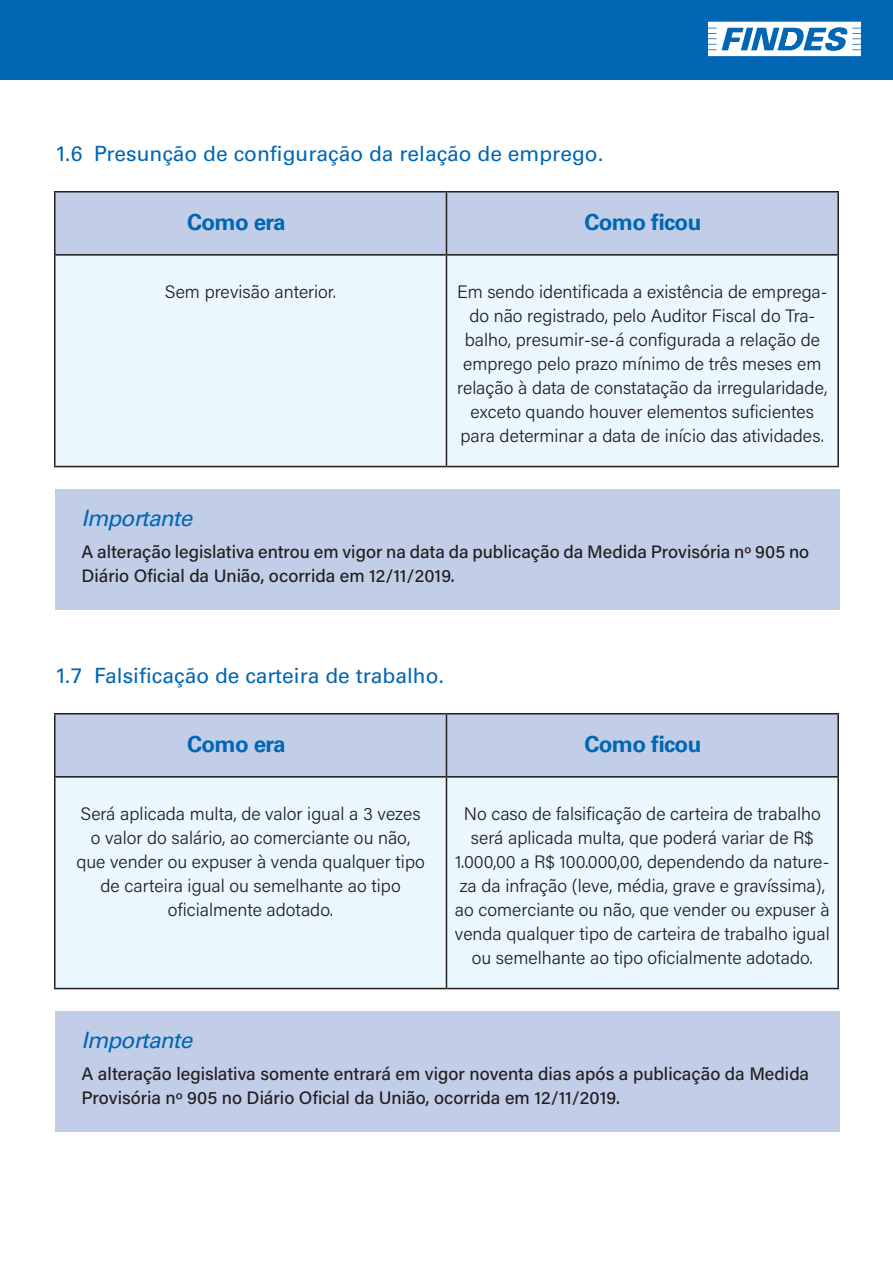
<style>
.page{position:relative;width:893px;height:1263px;background:#fff}
.page>*{position:absolute;margin:0;border:0;box-sizing:border-box;transform-origin:0 0}
.t1{font:700 22.5px "Univers LT Std";letter-spacing:-.03em;color:#0166b3}
.t2{font:italic 22.5px "Univers LT Std";letter-spacing:-.03em;color:#0166b3}
.t3{font:21px "Univers LT Std";color:#0166b3}
.t4{font:300 18px/24px "Acumin Pro";color:#231f20;text-align:center}
.t5{font:500 18px/24px "Acumin Pro";color:#231f20}
</style>
<div class="page">
<div style="left:0;top:0;width:893px;height:80px;background:#0166b3"></div>
<svg style="left:708px;top:22px;width:153px;height:34px"></svg>
<div style="left:54px;top:255px;width:785px;height:212px;background:#eaf7fd"></div>
<div style="left:54px;top:777px;width:785px;height:212px;background:#eaf7fd"></div>
<div style="left:54px;top:191px;width:785px;height:64px;background:#c2cee8"></div>
<div style="left:54px;top:713px;width:785px;height:64px;background:#c2cee8"></div>
<hr style="left:54px;top:191px;width:392px;height:1px;background:#231f20">
<hr style="left:54px;top:192px;width:2px;height:62px;background:#231f20">
<hr style="left:446px;top:191px;width:393px;height:1px;background:#231f20">
<hr style="left:446px;top:192px;width:1px;height:62px;background:#231f20">
<hr style="left:837px;top:192px;width:2px;height:62px;background:#231f20">
<hr style="left:54px;top:254px;width:392px;height:2px;background:#231f20">
<hr style="left:54px;top:256px;width:2px;height:210px;background:#231f20">
<hr style="left:446px;top:254px;width:393px;height:2px;background:#231f20">
<hr style="left:446px;top:256px;width:1px;height:210px;background:#231f20">
<hr style="left:837px;top:256px;width:2px;height:210px;background:#231f20">
<hr style="left:54px;top:466px;width:392px;height:1px;background:#231f20">
<hr style="left:446px;top:466px;width:393px;height:1px;background:#231f20">
<hr style="left:54px;top:713px;width:392px;height:1px;background:#231f20">
<hr style="left:54px;top:714px;width:2px;height:62px;background:#231f20">
<hr style="left:446px;top:713px;width:393px;height:1px;background:#231f20">
<hr style="left:446px;top:714px;width:1px;height:62px;background:#231f20">
<hr style="left:837px;top:714px;width:2px;height:62px;background:#231f20">
<hr style="left:54px;top:776px;width:392px;height:1px;background:#231f20">
<hr style="left:54px;top:777px;width:2px;height:211px;background:#231f20">
<hr style="left:446px;top:776px;width:393px;height:1px;background:#231f20">
<hr style="left:446px;top:777px;width:1px;height:211px;background:#231f20">
<hr style="left:837px;top:777px;width:2px;height:211px;background:#231f20">
<hr style="left:54px;top:988px;width:392px;height:1px;background:#231f20">
<hr style="left:446px;top:988px;width:393px;height:1px;background:#231f20">
<div style="left:55px;top:489px;width:785px;height:120px;background:#c2cee8"></div>
<div style="left:55px;top:1011px;width:785px;height:120px;background:#c2cee8"></div>
<p class="t3" style="left:55px;top:141px;width:550px">1.6 Presunção de configuração da relação de emprego.</p>
<p class="t1" style="left:187px;top:209px;width:100px">Como era</p>
<p class="t1" style="left:584px;top:209px;width:119px">Como ficou</p>
<p class="t4" style="left:165px;top:279px;width:173px">Sem previsão anterior.</p>
<p class="t4" style="left:457px;top:279px;width:372px">Em sendo identificada a existência de emprega&shy;do não registrado, pelo Auditor Fiscal do Tra&shy;balho, presumir-se-á configurada a relação de emprego pelo prazo mínimo de três meses em relação à data de constatação da irregularidade, exceto quando houver elementos suficientes para determinar a data de início das atividades.</p>
<p class="t2" style="left:81px;top:505px;width:112px">Importante</p>
<p class="t5" style="left:81px;top:539px;width:729px">A alteração legislativa entrou em vigor na data da publicação da Medida Provisória nº 905 no<br>Diário Oficial da União, ocorrida em 12/11/2019.</p>
<p class="t3" style="left:55px;top:663px;width:391px">1.7 Falsificação de carteira de trabalho.</p>
<p class="t1" style="left:187px;top:731px;width:100px">Como era</p>
<p class="t1" style="left:584px;top:731px;width:119px">Como ficou</p>
<p class="t4" style="left:76px;top:801px;width:350px">Será aplicada multa, de valor igual a 3 vezes o valor do salário, ao comerciante ou não, que vender ou expuser à venda qualquer tipo de carteira igual ou semelhante ao tipo oficialmente adotado.</p>
<p class="t4" style="left:455px;top:801px;width:376px">No caso de falsificação de carteira de trabalho será aplicada multa, que poderá variar de R$ 1.000,00 a R$ 100.000,00, dependendo da nature&shy;za da infração (leve, média, grave e gravíssima), ao comerciante ou não, que vender ou expuser à venda qualquer tipo de carteira de trabalho igual ou semelhante ao tipo oficialmente adotado.</p>
<p class="t2" style="left:81px;top:1027px;width:112px">Importante</p>
<p class="t5" style="left:81px;top:1061px;width:729px">A alteração legislativa somente entrará em vigor noventa dias após a publicação da Medida<br>Provisória nº 905 no Diário Oficial da União, ocorrida em 12/11/2019.</p>
</div>
